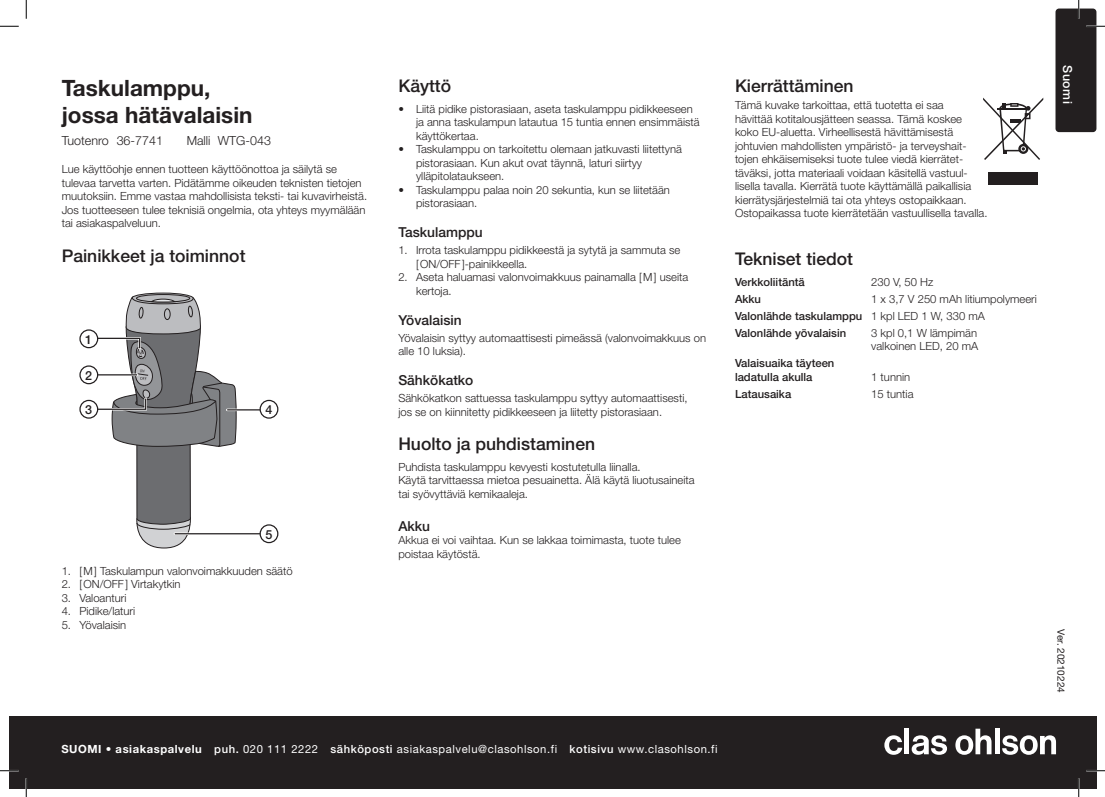
<style>
.page{position:relative;width:1105px;height:797px;background:#fff}
.page>*{position:absolute;margin:0;border:0;box-sizing:border-box;transform-origin:0 0}
.t1{font:700 22.5px/27px "Helvetica Neue LT Std";color:#231f20}
.t2{font:500 17.5px "Helvetica Neue LT Std";color:#231f20}
.t3{font:500 13.75px "Helvetica Neue LT Std";color:#231f20}
.t4{font:300 12.5px "Helvetica Neue LT Std";color:#231f20}
.t5{font:500 12.5px "Helvetica Neue LT Std";letter-spacing:.05em;color:#fff}
.t6{font:500 12.5px "Helvetica Neue LT Std";color:#231f20}
.t7{font:300 11.25px/13.5px "Helvetica Neue LT Std";color:#231f20}
.t8{font:11.25px "Helvetica Neue LT Std";letter-spacing:.05em;color:#fff}
.t9{font:500 11.25px/13.5px "Helvetica Neue LT Std";color:#231f20}
.t10{font:10px "Helvetica Neue LT Std";color:#231f20}
.s1{font-weight:500}
.s2{font-weight:700}
</style>
<div class="page">
<div style="left:9px;top:716px;width:1087px;height:72px;background:#231f20"></div>
<svg style="left:884px;top:735px;width:18px;height:19px"></svg>
<div style="left:904px;top:728px;width:5px;height:26px;background:#fff"></div>
<svg style="left:912px;top:735px;width:35px;height:19px"></svg>
<svg style="left:955px;top:728px;width:36px;height:26px"></svg>
<div style="left:995px;top:728px;width:5px;height:26px;background:#fff"></div>
<svg style="left:1002px;top:735px;width:54px;height:19px"></svg>
<div style="left:1055px;top:9px;width:41px;height:123px;background:#231f20;border-radius:4px"></div>
<svg style="left:86px;top:292px;width:151px;height:256px"></svg>
<hr style="left:227px;top:409px;width:42px;height:1px;background:#231f20">
<hr style="left:175px;top:533px;width:94px;height:1px;background:#231f20">
<div style="left:80px;top:330px;width:18px;height:17px;background:#fff;border-radius:50%"></div>
<div style="left:79px;top:329px;width:19px;height:19px;border:1px solid #231f20;border-radius:50%"></div>
<div style="left:80px;top:366px;width:18px;height:17px;background:#fff;border-radius:50%"></div>
<div style="left:79px;top:365px;width:19px;height:19px;border:1px solid #231f20;border-radius:50%"></div>
<div style="left:80px;top:400px;width:18px;height:18px;background:#fff;border-radius:50%"></div>
<div style="left:79px;top:400px;width:19px;height:18px;border:1px solid #231f20;border-radius:50%"></div>
<div style="left:260px;top:400px;width:18px;height:18px;background:#fff;border-radius:50%"></div>
<div style="left:260px;top:400px;width:18px;height:18px;border:1px solid #231f20;border-radius:50%"></div>
<div style="left:260px;top:525px;width:18px;height:17px;background:#fff;border-radius:50%"></div>
<div style="left:260px;top:524px;width:18px;height:19px;border:1px solid #231f20;border-radius:50%"></div>
<svg style="left:983px;top:98px;width:60px;height:62px"></svg>
<div style="left:988px;top:172px;width:50px;height:13px;background:#231f20"></div>
<svg style="left:0;top:25px;width:19px;height:2px"></svg>
<svg style="left:1086px;top:25px;width:19px;height:2px"></svg>
<svg style="left:0;top:770px;width:19px;height:1px"></svg>
<svg style="left:1086px;top:770px;width:19px;height:1px"></svg>
<svg style="left:25px;top:0;width:2px;height:19px"></svg>
<svg style="left:25px;top:778px;width:2px;height:19px"></svg>
<svg style="left:1078px;top:0;width:1px;height:19px"></svg>
<svg style="left:1078px;top:778px;width:1px;height:19px"></svg>
<h1 class="t1" style="left:62px;top:73px;width:192px">Taskulamppu, jossa hätävalaisin</h1>
<p class="t4" style="left:62px;top:132px;width:103px">Tuotenro 36-7741</p>
<p class="t4" style="left:187px;top:132px;width:86px">Malli WTG-043</p>
<p class="t7" style="left:62px;top:162px;width:307px">Lue käyttöohje ennen tuotteen käyttöönottoa ja säilytä se tulevaa tarvetta varten. Pidätämme oikeuden teknisten tietojen muutoksiin. Emme vastaa mahdollisista teksti- tai kuvavirheistä.<br>Jos tuotteeseen tulee teknisiä ongelmia, ota yhteys myymälään tai asiakaspalveluun.</p>
<h2 class="t2" style="left:62px;top:245px;width:185px">Painikkeet ja toiminnot</h2>
<p class="t6" style="left:85px;top:332px;width:8px">1</p>
<p class="t6" style="left:85px;top:368px;width:8px">2</p>
<p class="t6" style="left:85px;top:402px;width:8px">3</p>
<p class="t6" style="left:265px;top:402px;width:8px">4</p>
<p class="t6" style="left:265px;top:526px;width:8px">5</p>
<p class="t7" style="left:62px;top:564px;width:232px">1. [M] Taskulampun valonvoimakkuuden säätö</p>
<p class="t7" style="left:62px;top:577px;width:120px">2. [ON/OFF] Virtakytkin</p>
<p class="t7" style="left:62px;top:591px;width:66px">3. Valoanturi</p>
<p class="t7" style="left:62px;top:604px;width:75px">4. Pidike/laturi</p>
<p class="t7" style="left:62px;top:618px;width:66px">5. Yövalaisin</p>
<h2 class="t2" style="left:398px;top:75px;width:54px">Käyttö</h2>
<p class="t7" style="left:416px;top:101px;width:285px;text-indent:-18px">• Liitä pidike pistorasiaan, aseta taskulamppu pidikkeeseen ja anna taskulampun latautua 15 tuntia ennen ensimmäistä käyttökertaa.</p>
<p class="t7" style="left:416px;top:142px;width:267px;text-indent:-18px">• Taskulamppu on tarkoitettu olemaan jatkuvasti liitettynä pistorasiaan. Kun akut ovat täynnä, laturi siirtyy ylläpitolataukseen.</p>
<p class="t7" style="left:416px;top:182px;width:255px;text-indent:-18px">• Taskulamppu palaa noin 20 sekuntia, kun se liitetään pistorasiaan.</p>
<p class="t3" style="left:398px;top:224px;width:86px">Taskulamppu</p>
<p class="t7" style="left:416px;top:243px;width:266px;text-indent:-18px">1. Irrota taskulamppu pidikkeestä ja sytytä ja sammuta se [ON/OFF]-painikkeella.</p>
<p class="t7" style="left:416px;top:270px;width:274px;text-indent:-18px">2. Aseta haluamasi valonvoimakkuus painamalla [M] useita kertoja.</p>
<p class="t3" style="left:398px;top:311px;width:65px">Yövalaisin</p>
<p class="t7" style="left:398px;top:331px;width:309px">Yövalaisin syttyy automaattisesti pimeässä (valonvoimakkuus on alle 10 luksia).</p>
<p class="t3" style="left:398px;top:372px;width:77px">Sähkökatko</p>
<p class="t7" style="left:398px;top:391px;width:291px">Sähkökatkon sattuessa taskulamppu syttyy automaattisesti, jos se on kiinnitetty pidikkeeseen ja liitetty pistorasiaan.</p>
<h2 class="t2" style="left:398px;top:433px;width:198px">Huolto ja puhdistaminen</h2>
<p class="t7" style="left:398px;top:460px;width:298px">Puhdista taskulamppu kevyesti kostutetulla liinalla.<br>Käytä tarvittaessa mietoa pesuainetta. Älä käytä liuotusaineita tai syövyttäviä kemikaaleja.</p>
<p class="t3" style="left:398px;top:518px;width:33px">Akku</p>
<p class="t7" style="left:398px;top:533px;width:284px">Akkua ei voi vaihtaa. Kun se lakkaa toimimasta, tuote tulee poistaa käytöstä.</p>
<h2 class="t2" style="left:735px;top:75px;width:120px">Kierrättäminen</h2>
<p class="t7" style="left:735px;top:98px;width:254px">Tämä kuvake tarkoittaa, että tuotetta ei saa<br>hävittää kotitalousjätteen seassa. Tämä koskee koko EU-aluetta. Virheellisestä hävittämisestä johtuvien mahdollisten ympäristö- ja terveyshait&shy;tojen ehkäisemiseksi tuote tulee viedä kierrätet&shy;täväksi, jotta materiaali voidaan käsitellä vastuul&shy;lisella tavalla. Kierrätä tuote käyttämällä paikallisia kierrätysjärjestelmiä tai ota yhteys ostopaikkaan.<br>Ostopaikassa tuote kierrätetään vastuullisella tavalla.</p>
<h2 class="t2" style="left:735px;top:248px;width:120px">Tekniset tiedot</h2>
<p class="t9" style="left:735px;top:275px;width:71px">Verkkoliitäntä</p>
<p class="t7" style="left:871px;top:275px;width:64px">230 V, 50 Hz</p>
<p class="t9" style="left:735px;top:292px;width:28px">Akku</p>
<p class="t7" style="left:735px;top:290px;width:303px;line-height:17px;text-indent:136px">1 x 3,7 V 250 mAh litiumpolymeeri<br><span class="s1">Valonlähde taskulamppu</span> 1 kpl LED 1 W, 330 mA<br><span class="s1">Valonlähde yövalaisin</span></p>
<p class="t7" style="left:871px;top:326px;width:108px">3 kpl 0,1 W lämpimän valkoinen LED, 20 mA</p>
<p class="t9" style="left:735px;top:356px;width:101px">Valaisuaika täyteen ladatulla akulla</p>
<p class="t7" style="left:871px;top:370px;width:40px">1 tunnin</p>
<p class="t9" style="left:735px;top:387px;width:58px">Latausaika</p>
<p class="t7" style="left:871px;top:387px;width:44px">15 tuntia</p>
<p class="t8" style="left:61px;top:742px;width:658px"><span class="s2">SUOMI • asiakaspalvelu</span> <span class="s1">puh.</span> 020 111 2222 <span class="s1">sähköposti</span> asiakaspalvelu@clasohlson.fi <span class="s1">kotisivu</span> www.clasohlson.fi</p>
<p class="t5" style="left:1075px;top:65px;width:41px;rotate:90deg">Suomi</p>
<p class="t10" style="left:1067px;top:629px;width:65px;rotate:90deg">Ver. 20210224</p>
</div>
